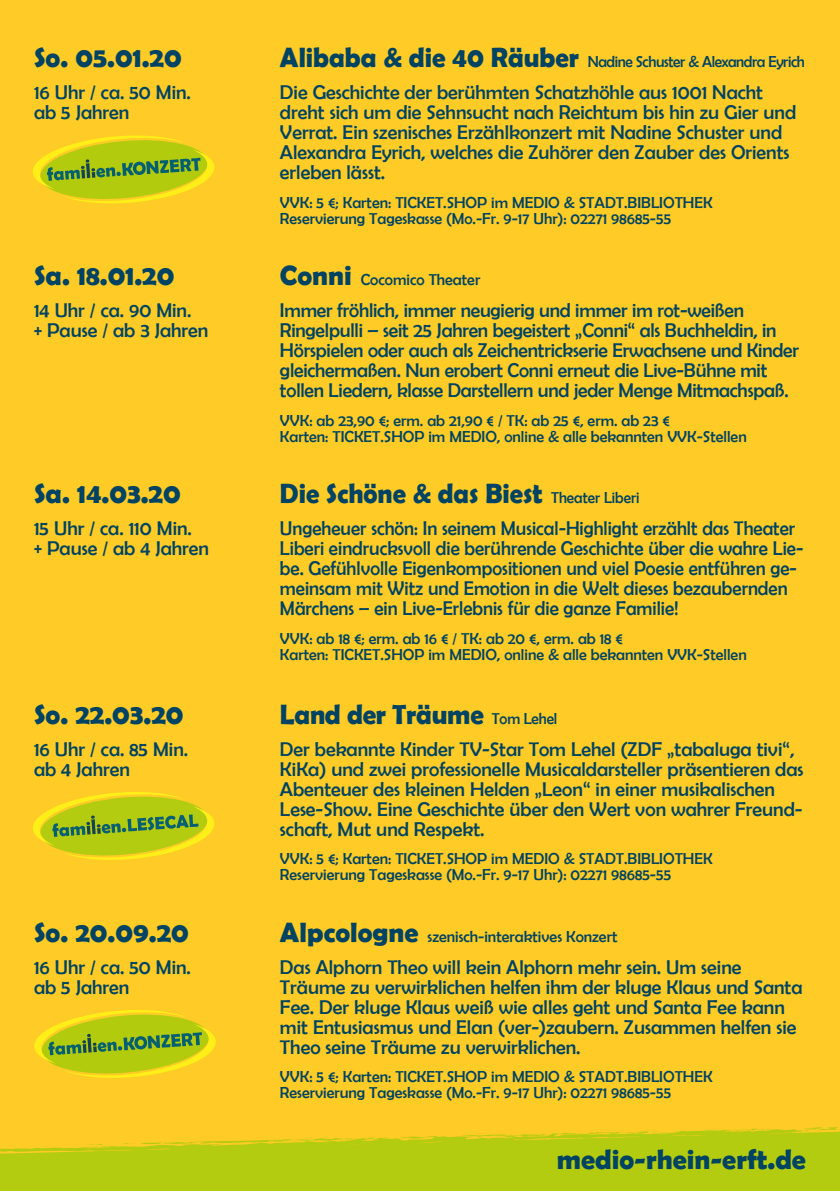
<style>
.page{position:relative;width:840px;height:1191px;background:#fff}
.page>*{position:absolute;margin:0;border:0;box-sizing:border-box;transform-origin:0 0}
.t1{font:700 28px "Berlin Sans FB Demi";color:#004362}
.t2{font:700 28px "Berlin Sans FB Demi";color:#004362;scale:.95 1}
.t3{font:700 28px "Berlin Sans FB Demi";color:#004362;scale:.96 1}
.t4{font:20px/20px "Berlin Sans FB";color:#004362}
.t5{font:20px/20px "Berlin Sans FB";color:#004362;scale:.95 1}
.t6{font:16px/16px "Berlin Sans FB";color:#004362}
.t7{font:16px "Berlin Sans FB";letter-spacing:-.025em;color:#004362;scale:.96 1}
.s1{font-family:"Berlin Sans FB Demi";font-weight:700;font-size:28px}
.s2{font-family:"Berlin Sans FB";font-weight:400;font-size:16px}
</style>
<div class="page">
<div style="left:0;top:0;width:839px;height:1191px;background:#fecb27"></div>
<div style="left:0;top:1155px;width:839px;height:36px;background:#b4cc0f"></div>
<svg style="left:0;top:1127px;width:839px;height:28px"></svg>
<svg style="left:33px;top:792px;width:182px;height:68px"></svg>
<svg style="left:33px;top:135px;width:182px;height:69px"></svg>
<svg style="left:34px;top:1010px;width:182px;height:68px"></svg>
<h1 class="t1" style="left:34px;top:41px;width:149px">So. 05.01.20</h1>
<p class="t4" style="left:34px;top:82px;width:158px">16 Uhr / ca. 50 Min. ab 5 Jahren</p>
<p class="t7" style="left:280px;top:53px;width:548px"><span class="s1">Alibaba &amp; die 40 Räuber</span> Nadine Schuster &amp; Alexandra Eyrich</p>
<p class="t4" style="left:280px;top:82px;width:517px">Die Geschichte der berühmten Schatzhöhle aus 1001 Nacht dreht sich um die Sehnsucht nach Reichtum bis hin zu Gier und Verrat. Ein szenisches Erzählkonzert mit Nadine Schuster und Alexandra Eyrich, welches die Zuhörer den Zauber des Orients erleben lässt.</p>
<p class="t6" style="left:280px;top:194px;width:434px">VVK: 5 €; Karten: TICKET.SHOP im MEDIO &amp; STADT.BIBLIOTHEK<br>Reservierung Tageskasse (Mo.-Fr. 9-17 Uhr): 02271 98685-55</p>
<h1 class="t1" style="left:34px;top:259px;width:142px">Sa. 18.01.20</h1>
<p class="t4" style="left:34px;top:300px;width:176px">14 Uhr / ca. 90 Min.<br>+ Pause / ab 3 Jahren</p>
<p class="t6" style="left:280px;top:272px;width:202px"><span class="s1">Conni</span> Cocomico Theater</p>
<p class="t4" style="left:280px;top:300px;width:520px">Immer fröhlich, immer neugierig und immer im rot-weißen Ringelpulli – seit 25 Jahren begeistert „Conni“ als Buchheldin, in Hörspielen oder auch als Zeichentrickserie Erwachsene und Kinder gleichermaßen. Nun erobert Conni erneut die Live-Bühne mit tollen Liedern, klasse Darstellern und jeder Menge Mitmachspaß.</p>
<p class="t6" style="left:280px;top:412px;width:468px">VVK: ab 23,90 €; erm. ab 21,90 € / TK: ab 25 €, erm. ab 23 €<br>Karten: TICKET.SHOP im MEDIO, online &amp; alle bekannten VVK-Stellen</p>
<h1 class="t1" style="left:34px;top:477px;width:148px">Sa. 14.03.20</h1>
<p class="t4" style="left:34px;top:518px;width:176px">15 Uhr / ca. 110 Min.<br>+ Pause / ab 4 Jahren</p>
<h1 class="t2" style="left:280px;top:477px;width:380px">Die Schöne &amp; das Biest <span class="s2">Theater Liberi</span></h1>
<p class="t5" style="left:280px;top:518px;width:552px">Ungeheuer schön: In seinem Musical-Highlight erzählt das Theater Liberi eindrucksvoll die berührende Geschichte über die wahre Lie&shy;be. Gefühlvolle Eigenkompositionen und viel Poesie entführen ge&shy;meinsam mit Witz und Emotion in die Welt dieses bezaubernden Märchens – ein Live-Erlebnis für die ganze Familie!</p>
<p class="t6" style="left:280px;top:630px;width:468px">VVK: ab 18 €; erm. ab 16 € / TK: ab 20 €, erm. ab 18 €<br>Karten: TICKET.SHOP im MEDIO, online &amp; alle bekannten VVK-Stellen</p>
<h1 class="t1" style="left:34px;top:698px;width:151px">So. 22.03.20</h1>
<p class="t4" style="left:34px;top:739px;width:155px">16 Uhr / ca. 85 Min. ab 4 Jahren</p>
<h1 class="t3" style="left:280px;top:698px;width:290px">Land der Träume <span class="s2">Tom Lehel</span></h1>
<p class="t4" style="left:280px;top:739px;width:524px">Der bekannte Kinder TV-Star Tom Lehel (ZDF „tabaluga tivi“, KiKa) und zwei professionelle Musicaldarsteller präsentieren das Abenteuer des kleinen Helden „Leon“ in einer musikalischen Lese-Show. Eine Geschichte über den Wert von wahrer Freund&shy;schaft, Mut und Respekt.</p>
<p class="t6" style="left:280px;top:850px;width:434px">VVK: 5 €; Karten: TICKET.SHOP im MEDIO &amp; STADT.BIBLIOTHEK<br>Reservierung Tageskasse (Mo.-Fr. 9-17 Uhr): 02271 98685-55</p>
<h1 class="t1" style="left:34px;top:916px;width:156px">So. 20.09.20</h1>
<p class="t4" style="left:34px;top:957px;width:158px">16 Uhr / ca. 50 Min. ab 5 Jahren</p>
<p class="t6" style="left:280px;top:928px;width:339px"><span class="s1">Alpcologne</span> szenisch-interaktives Konzert</p>
<p class="t4" style="left:280px;top:956px;width:523px">Das Alphorn Theo will kein Alphorn mehr sein. Um seine Träume zu verwirklichen helfen ihm der kluge Klaus und Santa Fee. Der kluge Klaus weiß wie alles geht und Santa Fee kann mit Entusiasmus und Elan (ver-)zaubern. Zusammen helfen sie Theo seine Träume zu verwirklichen.</p>
<p class="t6" style="left:280px;top:1068px;width:434px">VVK: 5 €; Karten: TICKET.SHOP im MEDIO &amp; STADT.BIBLIOTHEK<br>Reservierung Tageskasse (Mo.-Fr. 9-17 Uhr): 02271 98685-55</p>
<h1 class="t1" style="left:556px;top:1142px;width:251px">medio-rhein-erft.de</h1>
</div>
